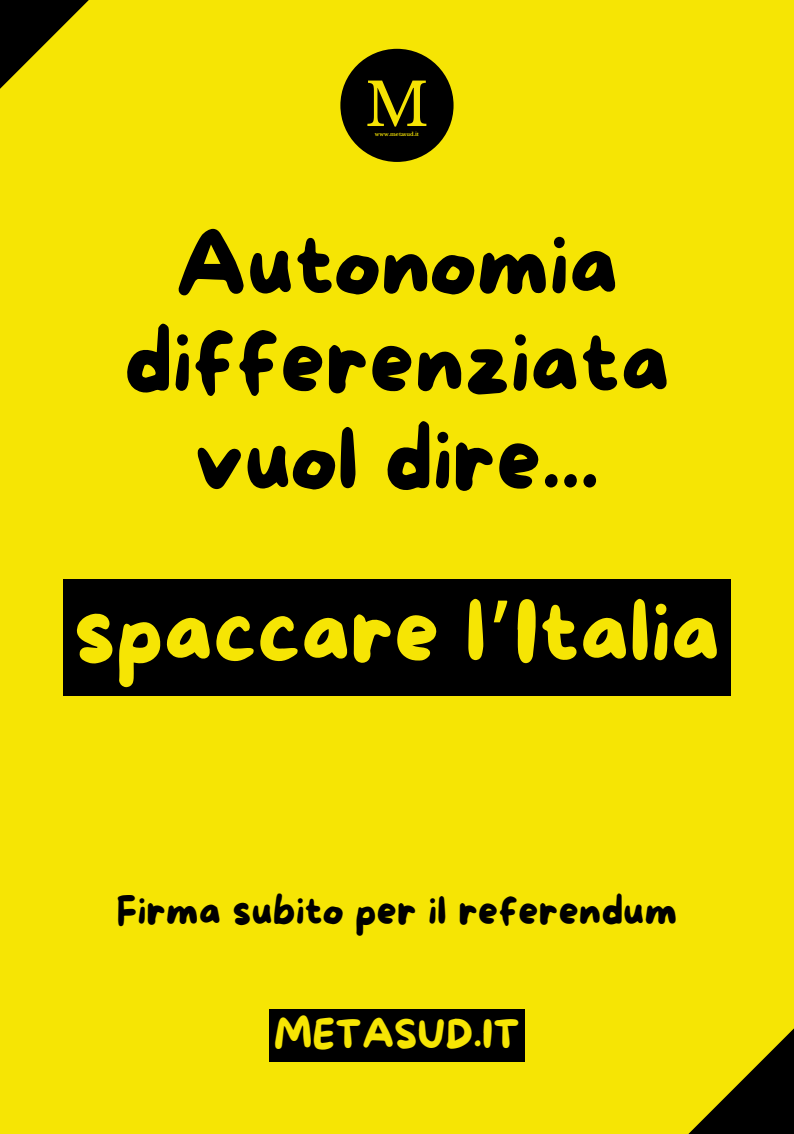
<style>
.page{position:relative;width:794px;height:1134px;background:#f6e504}
.page>*{position:absolute;margin:0;border:0;box-sizing:border-box;transform-origin:0 0}
.t1{font:88.8px/97.5px "More Sugar";color:#000;text-align:center}
.t2{font:88.8px "More Sugar";color:#f6e504}
.t3{font:59.04px "Libre Baskerville";color:#f5e304}
.t4{font:40px "More Sugar";color:#000}
.t5{font:40px "More Sugar";color:#f6e504}
.t6{font:700 5.2px "Libre Baskerville";color:#f5e304}
.s1{font-family:"Noto Sans Gurmukhi"}
</style>
<div class="page">
<svg style="left:0;top:0;width:89px;height:89px"></svg>
<svg style="left:688px;top:1029px;width:106px;height:105px"></svg>
<div style="left:340px;top:49px;width:113px;height:113px;background:#000;border-radius:50%"></div>
<div style="left:63px;top:579px;width:668px;height:116px;background:#000"></div>
<div style="left:269px;top:1009px;width:256px;height:53px;background:#000"></div>
<p class="t3" style="left:365px;top:69px;width:66px">M</p>
<p class="t6" style="left:375px;top:131px;width:45px">www.metasud.it</p>
<p class="t1" style="left:124px;top:221px;width:547px">Autonomia differenziata vuol dire...</p>
<h1 class="t2" style="left:74px;top:584px;width:648px">spaccare l<span class="s1">’</span>Italia</h1>
<h1 class="t4" style="left:117px;top:889px;width:562px">Firma subito per il referendum</h1>
<p class="t5" style="left:274px;top:1012px;width:248px">METASUD.IT</p>
</div>
